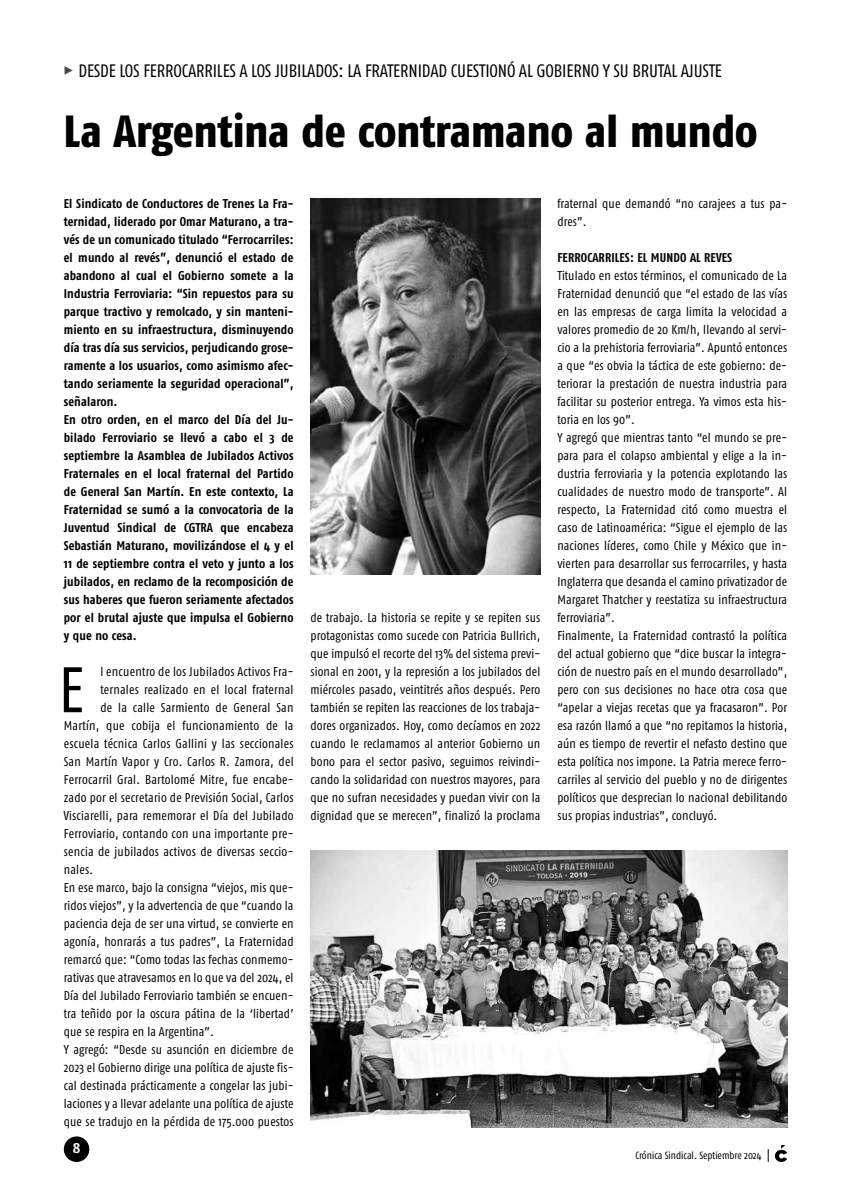
<style>
.page{position:relative;width:851px;height:1191px;background:#fff}
.page>*{position:absolute;margin:0;border:0;box-sizing:border-box;transform-origin:0 0}
.t1{font:64.2px "Fago Co";color:#000}
.t2{font:800 45px "Fago Co";letter-spacing:-.005em;color:#000}
.t3{font:18px "Fago Co Lf";letter-spacing:-.01em;color:#000}
.t4{font:700 15px "Fago Co";color:#fff}
.t5{font:12.75px/18px "Fago Co";letter-spacing:.01em;color:#000}
.t6{font:700 12.75px/18px "Fago Co";letter-spacing:.01em;color:#000}
.t7{font:10.5px "Fago Co";color:#000}
.s1{font-family:"Fago Co Extra Bold Caps Exp";color:#4a4a49}
</style>
<div class="page">
<div style="left:64px;top:1136px;width:25px;height:26px;background:#000;border-radius:50%"></div>
<svg style="left:774px;top:1145px;width:13px;height:17px"></svg>
<svg style="left:767px;top:1149px;width:1px;height:13px"></svg>
<img style="left:310px;top:199px;width:230px;height:375px">
<img style="left:310px;top:850px;width:477px;height:277px">
<h3 class="t3" style="left:64px;top:60px;width:659px"><span class="s1">%</span> DESDE LOS FERROCARRILES A LOS JUBILADOS: LA FRATERNIDAD CUESTIONÓ AL GOBIERNO Y SU BRUTAL AJUSTE</h3>
<h2 class="t2" style="left:64px;top:104px;width:695px">La Argentina de contramano al mundo</h2>
<p class="t6" style="left:64px;top:194px;width:231px">El Sindicato de Conductores de Trenes La Fra&shy;ternidad, liderado por Omar Maturano, a tra&shy;vés de un comunicado titulado “Ferrocarriles: el mundo al revés”, denunció el estado de abandono al cual el Gobierno somete a la Industria Ferroviaria: “Sin repuestos para su parque tractivo y remolcado, y sin manteni&shy;miento en su infraestructura, disminuyendo día tras día sus servicios, perjudicando grose&shy;ramente a los usuarios, como asimismo afec&shy;tando seriamente la seguridad operacional”, señalaron.<br>En otro orden, en el marco del Día del Ju&shy;bilado Ferroviario se llevó a cabo el 3 de septiembre la Asamblea de Jubilados Activos Fraternales en el local fraternal del Partido de General San Martín. En este contexto, La Fraternidad se sumó a la convocatoria de la Juventud Sindical de CGTRA que encabeza Sebastián Maturano, movilizándose el 4 y el 11 de septiembre contra el veto y junto a los jubilados, en reclamo de la recomposición de sus haberes que fueron seriamente afectados por el brutal ajuste que impulsa el Gobierno y que no cesa.</p>
<h1 class="t1" style="left:59px;top:653px;width:27px">E</h1>
<p class="t5" style="left:100px;top:662px;width:195px">l encuentro de los Jubilados Activos Fra-</p>
<p class="t5" style="left:100px;top:680px;width:195px">ternales realizado en el local fraternal</p>
<p class="t5" style="left:100px;top:698px;width:195px">de la calle Sarmiento de General San</p>
<p class="t5" style="left:64px;top:716px;width:231px">Martín, que cobija el funcionamiento de la</p>
<p class="t5" style="left:64px;top:734px;width:231px">escuela técnica Carlos Gallini y las seccionales</p>
<p class="t5" style="left:64px;top:752px;width:231px">San Martín Vapor y Cro. Carlos R. Zamora, del</p>
<p class="t5" style="left:64px;top:770px;width:231px">Ferrocarril Gral. Bartolomé Mitre, fue encabe-</p>
<p class="t5" style="left:64px;top:788px;width:231px">zado por el secretario de Previsión Social, Carlos</p>
<p class="t5" style="left:64px;top:806px;width:231px">Visciarelli, para rememorar el Día del Jubilado</p>
<p class="t5" style="left:64px;top:824px;width:231px">Ferroviario, contando con una importante pre-</p>
<p class="t5" style="left:64px;top:842px;width:231px">sencia de jubilados activos de diversas seccio-</p>
<p class="t5" style="left:64px;top:860px;width:31px">nales.</p>
<p class="t5" style="left:64px;top:878px;width:231px">En ese marco, bajo la consigna “viejos, mis que-</p>
<p class="t5" style="left:64px;top:896px;width:231px">ridos viejos”, y la advertencia de que “cuando la</p>
<p class="t5" style="left:64px;top:914px;width:231px">paciencia deja de ser una virtud, se convierte en</p>
<p class="t5" style="left:64px;top:932px;width:231px">agonía, honrarás a tus padres”, La Fraternidad</p>
<p class="t5" style="left:64px;top:950px;width:231px">remarcó que: “Como todas las fechas conmemo-</p>
<p class="t5" style="left:64px;top:968px;width:231px">rativas que atravesamos en lo que va del 2024, el</p>
<p class="t5" style="left:64px;top:986px;width:231px">Día del Jubilado Ferroviario también se encuen-</p>
<p class="t5" style="left:64px;top:1004px;width:231px">tra teñido por la oscura pátina de la ‘libertad’</p>
<p class="t5" style="left:64px;top:1022px;width:151px">que se respira en la Argentina”.</p>
<p class="t5" style="left:64px;top:1040px;width:231px">Y agregó: “Desde su asunción en diciembre de</p>
<p class="t5" style="left:64px;top:1058px;width:231px">2023 el Gobierno dirige una política de ajuste fis-</p>
<p class="t5" style="left:64px;top:1076px;width:231px">cal destinada prácticamente a congelar las jubi-</p>
<p class="t5" style="left:64px;top:1094px;width:231px">laciones y a llevar adelante una política de ajuste</p>
<p class="t5" style="left:64px;top:1112px;width:231px">que se tradujo en la pérdida de 175.000 puestos</p>
<p class="t4" style="left:73px;top:1138px;width:9px">8</p>
<p class="t5" style="left:310px;top:608px;width:231px;text-align:justify">de trabajo. La historia se repite y se repiten sus protagonistas como sucede con Patricia Bullrich, que impulsó el recorte del 13% del sistema previ&shy;sional en 2001, y la represión a los jubilados del miércoles pasado, veintitrés años después. Pero también se repiten las reacciones de los trabaja&shy;dores organizados. Hoy, como decíamos en 2022 cuando le reclamamos al anterior Gobierno un bono para el sector pasivo, seguimos reivindi&shy;cando la solidaridad con nuestros mayores, para que no sufran necesidades y puedan vivir con la dignidad que se merecen”, finalizó la proclama</p>
<p class="t5" style="left:557px;top:194px;width:231px">fraternal que demandó “no carajees a tus pa&shy;dres”.</p>
<p class="t6" style="left:557px;top:248px;width:176px">FERROCARRILES: EL MUNDO AL REVES</p>
<p class="t5" style="left:557px;top:266px;width:231px">Titulado en estos términos, el comunicado de La Fraternidad denunció que “el estado de las vías en las empresas de carga limita la velocidad a valores promedio de 20 Km/h, llevando al servi&shy;cio a la prehistoria ferroviaria”. Apuntó entonces a que “es obvia la táctica de este gobierno: de&shy;teriorar la prestación de nuestra industria para facilitar su posterior entrega. Ya vimos esta his&shy;toria en los 90”.<br>Y agregó que mientras tanto “el mundo se pre&shy;para para el colapso ambiental y elige a la in&shy;dustria ferroviaria y la potencia explotando las cualidades de nuestro modo de transporte”. Al respecto, La Fraternidad citó como muestra el caso de Latinoamérica: “Sigue el ejemplo de las naciones líderes, como Chile y México que in&shy;vierten para desarrollar sus ferrocarriles, y hasta Inglaterra que desanda el camino privatizador de Margaret Thatcher y reestatiza su infraestructura ferroviaria”.<br>Finalmente, La Fraternidad contrastó la política del actual gobierno que “dice buscar la integra&shy;ción de nuestro país en el mundo desarrollado”, pero con sus decisiones no hace otra cosa que “apelar a viejas recetas que ya fracasaron”. Por esa razón llamó a que “no repitamos la historia, aún es tiempo de revertir el nefasto destino que esta política nos impone. La Patria merece ferro&shy;carriles al servicio del pueblo y no de dirigentes políticos que desprecian lo nacional debilitando sus propias industrias”, concluyó.</p>
<p class="t7" style="left:635px;top:1149px;width:128px">Crónica Sindical. Septiembre 2024</p>
</div>
